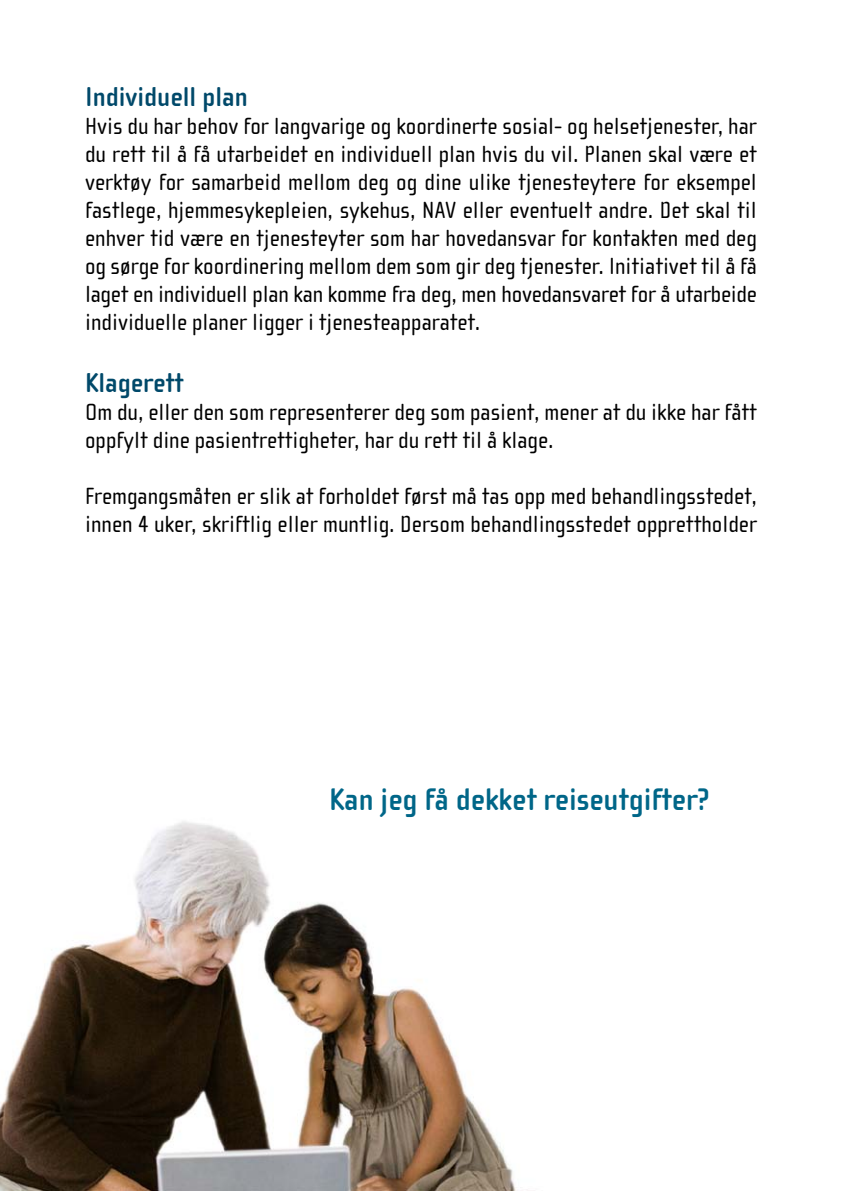
<style>
.page{position:relative;width:842px;height:1191px;background:#fff}
.page>*{position:absolute;margin:0;border:0;box-sizing:border-box;transform-origin:0 0}
.t1{font:700 32px "Cholla Sans";color:#068}
.t2{font:700 28px "Cholla Sans";color:#00496a}
.t3{font:24px/28px "Cholla Sans";color:#000}
</style>
<div class="page">
<img style="left:0;top:821px;width:516px;height:370px">
<p class="t2" style="left:85px;top:81px;width:164px">Individuell plan</p>
<p class="t3" style="left:85px;top:112px;width:673px;text-align:justify">Hvis du har behov for langvarige og koordinerte sosial- og helsetjenester, har du rett til å få utarbeidet en individuell plan hvis du vil. Planen skal være et verktøy for samarbeid mellom deg og dine ulike tjenesteytere for eksempel fastlege, hjemmesykepleien, sykehus, NAV eller eventuelt andre. Det skal til enhver tid være en tjenesteyter som har hovedansvar for kontakten med deg og sørge for koordinering mellom dem som gir deg tjenester. Initiativet til å få laget en individuell plan kan komme fra deg, men hovedansvaret for å utarbeide individuelle planer ligger i tjenesteapparatet.</p>
<p class="t2" style="left:85px;top:367px;width:100px">Klagerett</p>
<p class="t3" style="left:85px;top:398px;width:673px">Om du, eller den som representerer deg som pasient, mener at du ikke har fått oppfylt dine pasientrettigheter, har du rett til å klage.</p>
<p class="t3" style="left:85px;top:482px;width:673px">Fremgangsmåten er slik at forholdet først må tas opp med behandlingsstedet, innen 4 uker, skriftlig eller muntlig. Dersom behandlingsstedet opprettholder</p>
<h1 class="t1" style="left:329px;top:781px;width:382px">Kan jeg få dekket reiseutgifter?</h1>
</div>
